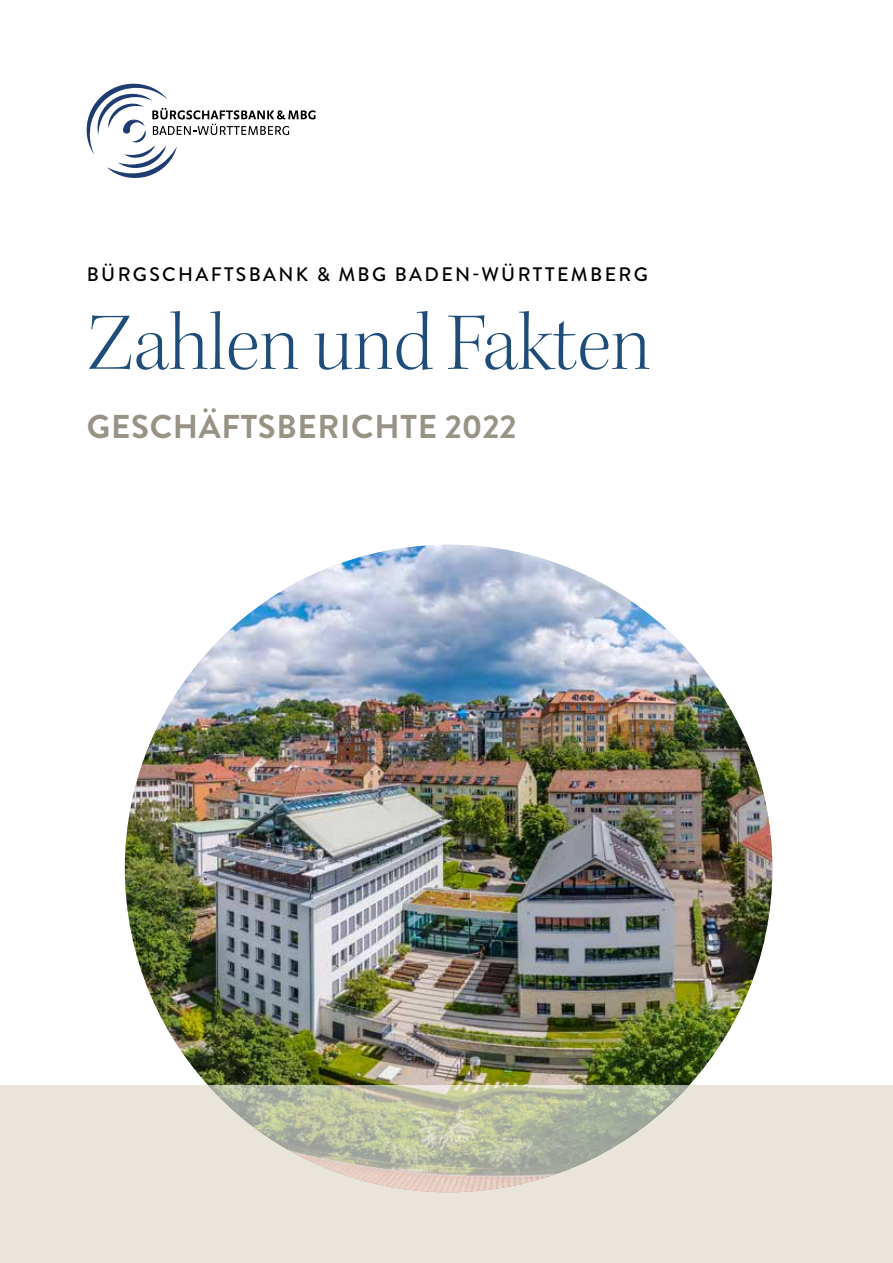
<style>
.page{position:relative;width:893px;height:1263px;background:#fff}
.page>*{position:absolute;margin:0;border:0;box-sizing:border-box;transform-origin:0 0}
.t1{font:82.5px "Kepler Std Light Disp";color:#1d4d78}
.t2{font:700 33px "Brandon Grotesque";letter-spacing:.02em;color:#999385}
.t3{font:500 19.5px "Brandon Grotesque";letter-spacing:.12em;color:#000}
</style>
<div class="page">
<svg style="left:87px;top:84px;width:229px;height:94px"></svg>
<div style="left:0;top:1085px;width:893px;height:178px;background:#e9e5db"></div>
<img style="left:125px;top:545px;width:647px;height:647px;border-radius:324px">
<svg style="left:208px;top:1085px;width:482px;height:107px"></svg>
<p class="t3" style="left:87px;top:261px;width:563px">BÜRGSCHAFTSBANK &amp; MBG BADEN-WÜRTTEMBERG</p>
<h1 class="t1" style="left:87px;top:297px;width:566px">Zahlen und Fakten</h1>
<h2 class="t2" style="left:87px;top:404px;width:431px">GESCHÄFTSBERICHTE 2022</h2>
</div>
